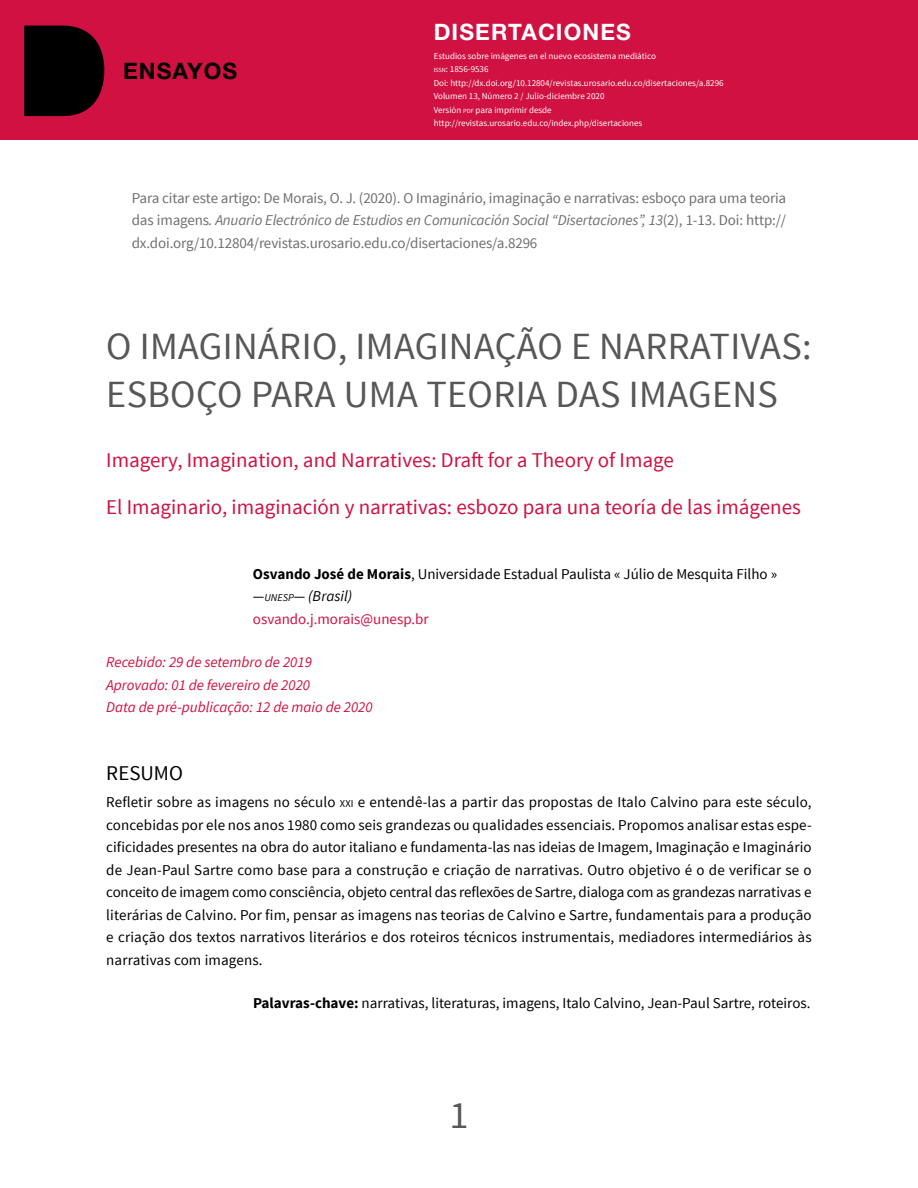
<style>
.page{position:relative;width:918px;height:1188px;background:#fff}
.page>*{position:absolute;margin:0;border:0;box-sizing:border-box;transform-origin:0 0}
.t1{font:38.4px/48px "Source Sans Pro";letter-spacing:.01em;color:#575756}
.t2{font:700 22.65px "Helvetica Neue LT Std";letter-spacing:.05em;color:#fff}
.t3{font:700 22.65px "Helvetica Neue LT Std";letter-spacing:.05em;color:#000}
.t4{font:21px "Source Sans Pro";color:#d01141}
.t5{font:21px "Source Sans Pro";color:#000}
.t6{font:15px/22.5px "Source Sans Pro";color:#000}
.t7{font:15px/22.5px "Source Sans Pro";letter-spacing:-.01em;color:#706f6f;text-align:justify}
.t8{font:italic 15px/22.5px "Source Sans Pro";color:#d01141}
.t9{font:9px/13.5px "Source Sans Pro";color:#fff}
.s1{font-size:6.3px}
.s2{font-style:italic}
.s3{font-weight:700}
.s4{font-style:italic;font-size:10.5px}
.s5{color:#d01141}
.s6{font-size:10.5px}
</style>
<div class="page">
<div style="left:0;top:0;width:918px;height:139px;background:#d01141"></div>
<svg style="left:24px;top:26px;width:80px;height:90px;background:#130105"></svg>
<h2 class="t3" style="left:123px;top:57px;width:116px">ENSAYOS</h2>
<h2 class="t2" style="left:434px;top:18px;width:199px">DISERTACIONES</h2>
<p class="t9" style="left:434px;top:49px;width:292px">Estudios sobre imágenes en el nuevo ecosistema mediático<br><span class="s1">ISSN</span>: 1856-9536<br>Doi: http://dx.doi.org/10.12804/revistas.urosario.edu.co/disertaciones/a.8296<br>Volumen 13, Número 2 / Julio-diciembre 2020<br>Versión <span class="s1">PDF</span> para imprimir desde http://revistas.urosario.edu.co/index.php/disertaciones</p>
<p class="t7" style="left:132px;top:187px;width:656px">Para citar este artigo: De Morais, O. J. (2020). O Imaginário, imaginação e narrativas: esboço para uma teoria das imagens<span class="s2">. Anuario Electrónico de Estudios en Comunicación Social “Disertaciones”, 13</span>(2), 1-13. Doi: http:// dx.doi.org/10.12804/revistas.urosario.edu.co/disertaciones/a.8296</p>
<h1 class="t1" style="left:106px;top:323px;width:707px">O IMAGINÁRIO, IMAGINAÇÃO E NARRATIVAS:<br>ESBOÇO PARA UMA TEORIA DAS IMAGENS</h1>
<h3 class="t4" style="left:106px;top:447px;width:569px">Imagery, Imagination, and Narratives: Draft for a Theory of Image</h3>
<h3 class="t4" style="left:106px;top:494px;width:696px">El Imaginario, imaginación y narrativas: esbozo para una teoría de las imágenes</h3>
<p class="t6" style="left:253px;top:563px;width:526px"><span class="s3">Osvando José de Morais</span>, Universidade Estadual Paulista « Júlio de Mesquita Filho » <span class="s2">—</span><span class="s4">UNESP</span><span class="s2">—</span> <span class="s2">(Brasil)<br></span><span class="s5">osvando.j.morais@unesp.br</span></p>
<p class="t8" style="left:106px;top:651px;width:268px">Recebido: 29 de setembro de 2019<br>Aprovado: 01 de fevereiro de 2020<br>Data de pré-publicação: 12 de maio de 2020</p>
<h3 class="t5" style="left:106px;top:760px;width:78px">RESUMO</h3>
<p class="t6" style="left:106px;top:791px;width:707px;text-align:justify">Refletir sobre as imagens no século <span class="s6">XXI</span> e entendê-las a partir das propostas de Italo Calvino para este século, concebidas por ele nos anos 1980 como seis grandezas ou qualidades essenciais. Propomos analisar estas espe&shy;cificidades presentes na obra do autor italiano e fundamenta-las nas ideias de Imagem, Imaginação e Imaginário de Jean-Paul Sartre como base para a construção e criação de narrativas. Outro objetivo é o de verificar se o conceito de imagem como consciência, objeto central das reflexões de Sartre, dialoga com as grandezas narrativas e literárias de Calvino. Por fim, pensar as imagens nas teorias de Calvino e Sartre, fundamentais para a produção e criação dos textos narrativos literários e dos roteiros técnicos instrumentais, mediadores intermediários às narrativas com imagens.</p>
<p class="t6" style="left:253px;top:992px;width:559px"><span class="s3">Palavras-chave:</span> narrativas, literaturas, imagens, Italo Calvino, Jean-Paul Sartre, roteiros.</p>
<h1 class="t1" style="left:449px;top:1092px;width:21px">1</h1>
</div>
